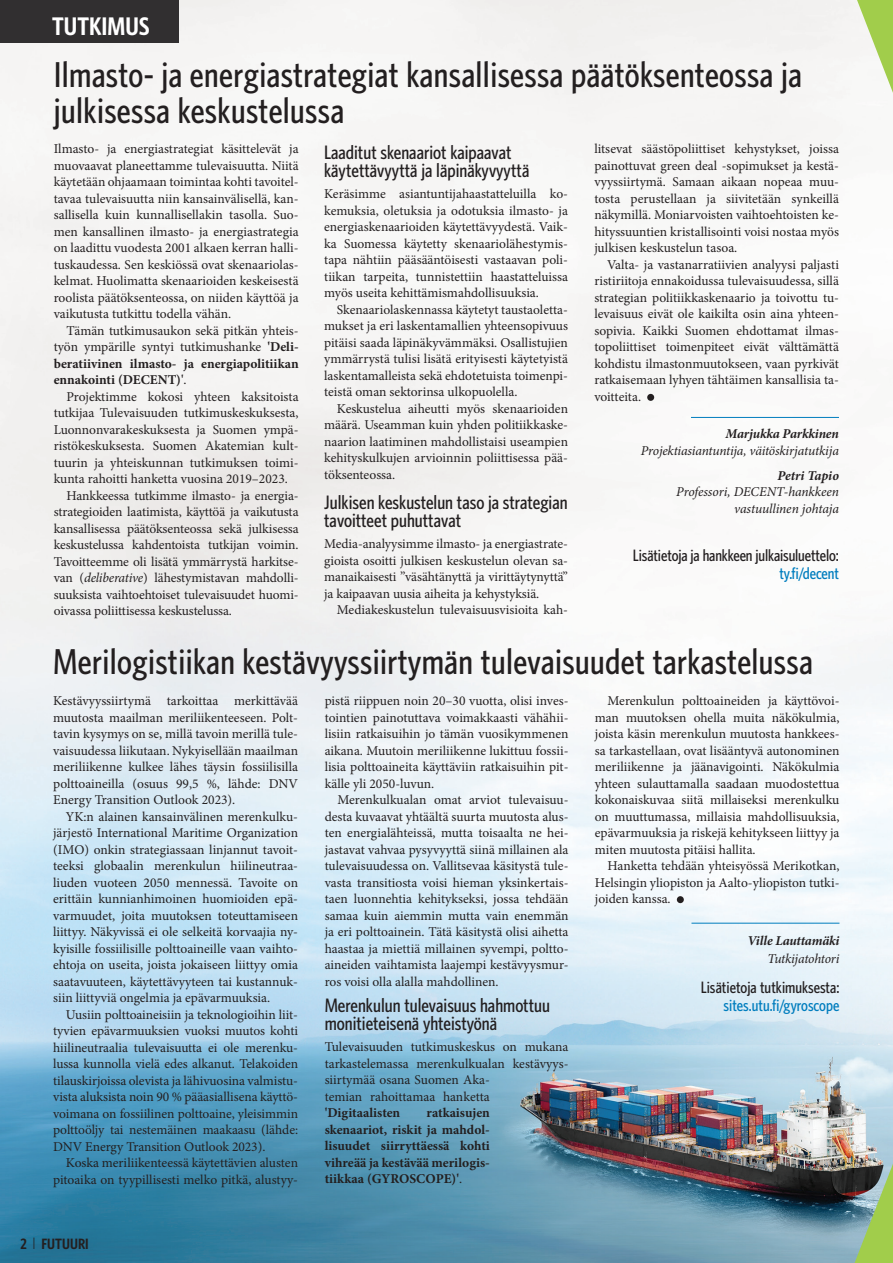
<style>
.page{position:relative;width:893px;height:1263px;background:#fff}
.page>*{position:absolute;margin:0;border:0;box-sizing:border-box;transform-origin:0 0}
.Otsikko{font:500 36px/36px "Whitney Condensed";letter-spacing:.01em;color:#231f20}
.Väliotsikko{font:600 25.5px "Whitney Condensed";color:#fff}
.Väliotsikko-2{font:500 19.5px/18px "Whitney Condensed";color:#231f20}
.Väliotsikko-3{font:500 16.5px/18px "Whitney Condensed";letter-spacing:-.01em;color:#231f20;text-align:right}
.Kuvateksti{font:600 15px "Whitney Condensed";color:#231f20}
.Leipäteksti_sisennetty{font:13.5px/16.5px "Minion Pro";letter-spacing:-.005em;color:#231f20;text-align:justify}
.Leipäteksti_ei_sisennetty{font:13.5px/16.5px "Minion Pro";letter-spacing:-.005em;color:#231f20;text-align:justify}
.Leipäteksti_ei_sisennetty-2{font:italic 13.5px/16.5px "Minion Pro";letter-spacing:-.01em;color:#231f20;text-align:right}
.Leipäteksti_ei_sisennetty-3{font:700 13.5px/16.5px "Minion Pro";color:#231f20;text-align:justify}
.Leipäteksti_ei_sisennetty-4{font:italic 700 13.5px/18px "Minion Pro";letter-spacing:-.015em;color:#231f20;text-align:right}
.s1{font-weight:700}
.s2{font-weight:600}
.s3{font-style:italic}
.s4{color:#007dbe}
.s5{font-weight:400}
.s6{font-weight:300;font-size:16.5px}
</style>
<div class="page">
<img style="left:0;top:0;width:893px;height:1263px">
<svg style="left:854px;top:1164px;width:39px;height:99px;background:#88a76c"></svg>
<div style="left:0;top:0;width:179px;height:43px;background:#312f30"></div>
<div style="left:647px;top:394px;width:7px;height:7px;background:#231f20;border-radius:50%"></div>
<svg style="left:857px;top:0;width:36px;height:93px"></svg>
<hr style="left:691px;top:417px;width:148px;height:1px;background:#007dbe">
<div style="left:677px;top:896px;width:7px;height:7px;background:#231f20;border-radius:50%"></div>
<hr style="left:691px;top:923px;width:148px;height:1px;background:#007dbe">
<h2 class="Väliotsikko" style="left:52px;top:10px;width:99px">TUTKIMUS</h2>
<h1 class="Otsikko" style="left:54px;top:55px;width:750px">Ilmasto- ja energiastrategiat kansallisessa päätöksenteossa ja julkisessa keskustelussa</h1>
<p class="Leipäteksti_ei_sisennetty" style="left:54px;top:141px;width:246px">Ilmasto- ja energiastrategiat käsittelevät ja muovaavat planeettamme tulevaisuutta. Niitä käytetään ohjaamaan toimintaa kohti tavoitel&shy;tavaa tulevaisuutta niin kansainvälisellä, kan&shy;sallisella kuin kunnallisellakin tasolla. Suo&shy;men kansallinen ilmasto- ja energiastrategia on laadittu vuodesta 2001 alkaen kerran halli&shy;tuskaudessa. Sen keskiössä ovat skenaariolas&shy;kelmat. Huolimatta skenaarioiden keskeisestä roolista päätöksenteossa, on niiden käyttöä ja vaikutusta tutkittu todella vähän.</p>
<p class="Leipäteksti_sisennetty" style="left:54px;top:322px;width:246px;text-indent:13px">Tämän tutkimusaukon sekä pitkän yhteis&shy;työn ympärille syntyi tutkimushanke <span class="s1">'Deli&shy;beratiivinen ilmasto- ja energiapolitiikan ennakointi (DECENT)</span><span class="s2">'</span>.</p>
<p class="Leipäteksti_sisennetty" style="left:54px;top:388px;width:246px;text-indent:13px">Projektimme kokosi yhteen kaksitoista tutkijaa Tulevaisuuden tutkimuskeskuksesta, Luonnonvarakeskuksesta ja Suomen ympä&shy;ristökeskuksesta. Suomen Akatemian kult&shy;tuurin ja yhteiskunnan tutkimuksen toimi&shy;kunta rahoitti hanketta vuosina 2019–2023.</p>
<p class="Leipäteksti_sisennetty" style="left:54px;top:487px;width:246px;text-indent:13px">Hankkeessa tutkimme ilmasto- ja energia&shy;strategioiden laatimista, käyttöä ja vaikutusta kansallisessa päätöksenteossa sekä julkisessa keskustelussa kahdentoista tutkijan voimin.<br>Tavoitteemme oli lisätä ymmärrystä harkitse&shy;van (<span class="s3">deliberative</span>) lähestymistavan mahdolli&shy;suuksista vaihtoehtoiset tulevaisuudet huomi&shy;oivassa poliittisessa keskustelussa.</p>
<p class="Leipäteksti_sisennetty" style="left:594px;top:141px;width:246px">litsevat säästöpoliittiset kehystykset, joissa painottuvat green deal -sopimukset ja kestä&shy;vyyssiirtymä. Samaan aikaan nopeaa muu&shy;tosta perustellaan ja siivitetään synkeillä näkymillä. Moniarvoisten vaihtoehtoisten ke&shy;hityssuuntien kristallisointi voisi nostaa myös julkisen keskustelun tasoa.</p>
<p class="Leipäteksti_sisennetty" style="left:594px;top:256px;width:246px;text-indent:13px">Valta- ja vastanarratiivien analyysi paljasti ristiriitoja ennakoidussa tulevaisuudessa, sillä strategian politiikkaskenaario ja toivottu tu&shy;levaisuus eivät ole kaikilta osin aina yhteen&shy;sopivia. Kaikki Suomen ehdottamat ilmas&shy;topoliittiset toimenpiteet eivät välttämättä kohdistu ilmastonmuutokseen, vaan pyrkivät ratkaisemaan lyhyen tähtäimen kansallisia ta&shy;voitteita.</p>
<p class="Leipäteksti_ei_sisennetty-2" style="left:641px;top:425px;width:199px"><span class="s1">Marjukka Parkkinen<br></span>Projektiasiantuntija, väitöskirjatutkija</p>
<p class="Leipäteksti_ei_sisennetty-2" style="left:676px;top:467px;width:164px"><span class="s1">Petri Tapio<br></span>Professori, DECENT-hankkeen vastuullinen johtaja</p>
<h2 class="Väliotsikko-3" style="left:633px;top:546px;width:208px">Lisätietoja ja hankkeen julkaisuluettelo: <span class="s4">ty.fi/decent</span></h2>
<h2 class="Väliotsikko-2" style="left:324px;top:143px;width:207px">Laaditut skenaariot kaipaavat käytettävyyttä ja läpinäkyvyyttä</h2>
<p class="Leipäteksti_ei_sisennetty" style="left:324px;top:186px;width:245px">Keräsimme asiantuntijahaastatteluilla ko&shy;kemuksia, oletuksia ja odotuksia ilmasto- ja energiaskenaarioiden käytettävyydestä. Vaik&shy;ka Suomessa käytetty skenaariolähestymis&shy;tapa nähtiin pääsääntöisesti vastaavan poli&shy;tiikan tarpeita, tunnistettiin haastatteluissa myös useita kehittämismahdollisuuksia.</p>
<p class="Leipäteksti_sisennetty" style="left:324px;top:301px;width:245px;text-indent:13px">Skenaariolaskennassa käytetyt taustaoletta&shy;mukset ja eri laskentamallien yhteensopivuus pitäisi saada läpinäkyvämmäksi. Osallistujien ymmärrystä tulisi lisätä erityisesti käytetyistä laskentamalleista sekä ehdotetuista toimenpi&shy;teistä oman sektorinsa ulkopuolella.</p>
<p class="Leipäteksti_sisennetty" style="left:324px;top:400px;width:245px;text-indent:13px">Keskustelua aiheutti myös skenaarioiden määrä. Useamman kuin yhden politiikkaske&shy;naarion laatiminen mahdollistaisi useampien kehityskulkujen arvioinnin poliittisessa pää&shy;töksenteossa.</p>
<h2 class="Väliotsikko-2" style="left:324px;top:493px;width:245px">Julkisen keskustelun taso ja strategian tavoitteet puhuttavat</h2>
<p class="Leipäteksti_ei_sisennetty" style="left:324px;top:536px;width:245px">Media-analyysimme ilmasto- ja energiastrate&shy;gioista osoitti julkisen keskustelun olevan sa&shy;manaikaisesti ”väsähtänyttä ja virittäytynyttä” ja kaipaavan uusia aiheita ja kehystyksiä.</p>
<p class="Leipäteksti_sisennetty" style="left:337px;top:602px;width:233px">Mediakeskustelun tulevaisuusvisioita kah-</p>
<h1 class="Otsikko" style="left:53px;top:642px;width:761px">Merilogistiikan kestävyyssiirtymän tulevaisuudet tarkastelussa</h1>
<p class="Leipäteksti_ei_sisennetty" style="left:53px;top:693px;width:246px">Kestävyyssiirtymä tarkoittaa merkittävää muutosta maailman meriliikenteeseen. Polt&shy;tavin kysymys on se, millä tavoin merillä tule&shy;vaisuudessa liikutaan. Nykyisellään maailman meriliikenne kulkee lähes täysin fossiilisilla polttoaineilla (osuus 99,5 %, lähde: DNV Energy Transition Outlook 2023).</p>
<p class="Leipäteksti_sisennetty" style="left:53px;top:808px;width:246px;text-indent:13px">YK:n alainen kansainvälinen merenkulku&shy;järjestö International Maritime Organization (IMO) onkin strategiassaan linjannut tavoit&shy;teeksi globaalin merenkulun hiilineutraa&shy;liuden vuoteen 2050 mennessä. Tavoite on erittäin kunnianhimoinen huomioiden epä&shy;varmuudet, joita muutoksen toteuttamiseen liittyy. Näkyvissä ei ole selkeitä korvaajia ny&shy;kyisille fossiilisille polttoaineille vaan vaihto&shy;ehtoja on useita, joista jokaiseen liittyy omia saatavuuteen, käytettävyyteen tai kustannuk&shy;siin liittyviä ongelmia ja epävarmuuksia.</p>
<p class="Leipäteksti_sisennetty" style="left:53px;top:1006px;width:246px;text-indent:13px">Uusiin polttoaineisiin ja teknologioihin liit&shy;tyvien epävarmuuksien vuoksi muutos kohti hiilineutraalia tulevaisuutta ei ole merenku&shy;lussa kunnolla vielä edes alkanut. Telakoiden tilauskirjoissa olevista ja lähivuosina valmistu&shy;vista aluksista noin 90 % pääasiallisena käyttö&shy;voimana on fossiilinen polttoaine, yleisimmin polttoöljy tai nestemäinen maakaasu (lähde:<br>DNV Energy Transition Outlook 2023).</p>
<p class="Leipäteksti_sisennetty" style="left:53px;top:1155px;width:246px;text-align:right">Koska meriliikenteessä käytettävien alusten pitoaika on tyypillisesti melko pitkä, alustyy-</p>
<p class="Leipäteksti_sisennetty" style="left:595px;top:693px;width:246px;text-indent:13px">Merenkulun polttoaineiden ja käyttövoi&shy;man muutoksen ohella muita näkökulmia, joista käsin merenkulun muutosta hankkees&shy;sa tarkastellaan, ovat lisääntyvä autonominen meriliikenne ja jäänavigointi. Näkökulmia yhteen sulauttamalla saadaan muodostettua kokonaiskuvaa siitä millaiseksi merenkulku on muuttumassa, millaisia mahdollisuuksia, epävarmuuksia ja riskejä kehitykseen liittyy ja miten muutosta pitäisi hallita.</p>
<p class="Leipäteksti_sisennetty" style="left:595px;top:858px;width:246px;text-indent:13px">Hanketta tehdään yhteisyössä Merikotkan, Helsingin yliopiston ja Aalto-yliopiston tutki&shy;joiden kanssa.</p>
<p class="Leipäteksti_ei_sisennetty-4" style="left:747px;top:931px;width:93px">Ville Lauttamäki<br><span class="s5">Tutkijatohtori</span></p>
<h2 class="Väliotsikko-3" style="left:701px;top:978px;width:140px">Lisätietoja tutkimuksesta: <span class="s4">sites.utu.fi/gyroscope</span></h2>
<p class="Leipäteksti_sisennetty" style="left:325px;top:693px;width:245px">pistä riippuen noin 20–30 vuotta, olisi inves&shy;tointien painotuttava voimakkaasti vähähii&shy;lisiin ratkaisuihin jo tämän vuosikymmenen aikana. Muutoin meriliikenne lukittuu fossii&shy;lisia polttoaineita käyttäviin ratkaisuihin pit&shy;källe yli 2050-luvun.</p>
<p class="Leipäteksti_sisennetty" style="left:325px;top:792px;width:245px;text-indent:13px">Merenkulkualan omat arviot tulevaisuu&shy;desta kuvaavat yhtäältä suurta muutosta alus&shy;ten energialähteissä, mutta toisaalta ne hei&shy;jastavat vahvaa pysyvyyttä siinä millainen ala tulevaisuudessa on. Vallitsevaa käsitystä tule&shy;vasta transitiosta voisi hieman yksinkertais&shy;taen luonnehtia kehitykseksi, jossa tehdään samaa kuin aiemmin mutta vain enemmän ja eri polttoainein. Tätä käsitystä olisi aihetta haastaa ja miettiä millainen syvempi, poltto&shy;aineiden vaihtamista laajempi kestävyysmur&shy;ros voisi olla alalla mahdollinen.</p>
<h2 class="Väliotsikko-2" style="left:325px;top:996px;width:227px">Merenkulun tulevaisuus hahmottuu monitieteisenä yhteistyönä</h2>
<p class="Leipäteksti_ei_sisennetty" style="left:325px;top:1038px;width:245px;text-align:left">Tulevaisuuden tutkimuskeskus on mukana tarkastelemassa merenkulkualan kestävyys&shy;siirtymää osana Suomen Aka-<br>temian rahoittamaa hanketta <span class="s1">'Digitaalisten</span></p>
<p class="Leipäteksti_ei_sisennetty-3" style="left:325px;top:1104px;width:167px;text-indent:102px">ratkaisujen skenaariot, riskit ja mahdol&shy;lisuudet siirryttäessä kohti vihreää ja kestävää merilogis&shy;tiikkaa (GYROSCOPE)'<span class="s5">.</span></p>
<p class="Kuvateksti" style="left:20px;top:1234px;width:70px">2 <span class="s6">I</span> FUTUURI</p>
</div>
